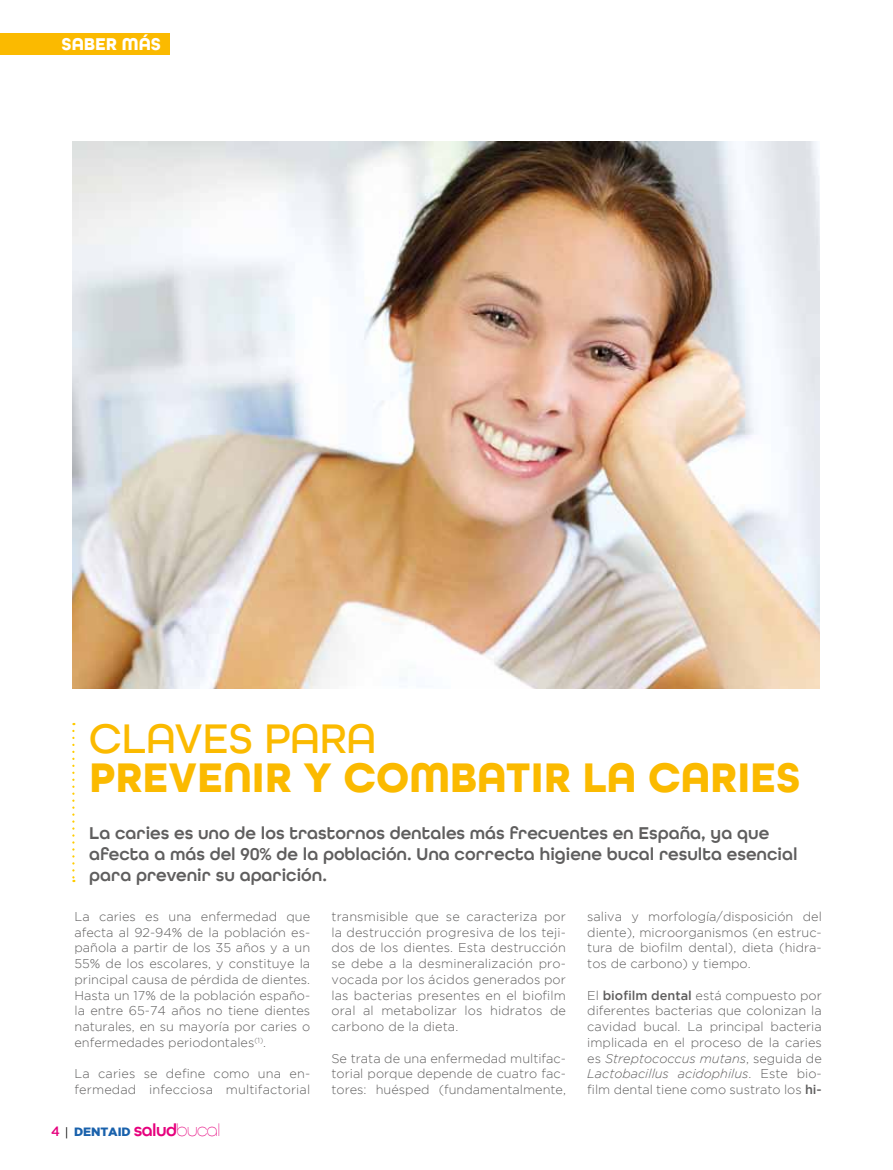
<style>
.page{position:relative;width:893px;height:1170px;background:#fff}
.page>*{position:absolute;margin:0;border:0;box-sizing:border-box;transform-origin:0 0}
.t1{font:700 43.5px "All Round Gothic";color:#fbba00}
.t2{font:500 43.5px "All Round Gothic";color:#fbba00}
.t3{font:600 18px/21px "All Round Gothic";color:#5f5e5e}
.t4{font:700 18px "All Round Gothic";color:#fff}
.t5{font:300 12.75px/15.8px "Gotham";color:#5f5e5e;text-align:justify}
.t6{font:900 12px "Gotham";letter-spacing:-.005em;color:#1961ac}
.s1{font-weight:500}
.s2{font-style:italic}
.s3{font-weight:500;font-size:13.5px;color:#e6007d}
.s4{font-family:"Helvetica Neue LT Std";font-weight:400;font-size:11.25px;color:#000}
.s5{font-family:"All Round Gothic";font-weight:600;font-size:18px;color:#e6007d}
.s6{font-family:"All Round Gothic X Lig";font-weight:400;font-size:18px;color:#e6007d}
</style>
<div class="page">
<div style="left:0;top:33px;width:170px;height:21px;background:#fbba00"></div>
<svg style="left:72px;top:722px;width:3px;height:160px"></svg>
<img style="left:72px;top:141px;width:748px;height:547px">
<h2 class="t4" style="left:62px;top:33px;width:101px">SABER MÁS</h2>
<h1 class="t2" style="left:89px;top:713px;width:29px">CLA</h1>
<h1 class="t2" style="left:175px;top:713px;width:118px">VES PARA</h1>
<h1 class="t1" style="left:89px;top:752px;width:712px">PREVENIR Y COMBATIR LA CARIES</h1>
<h2 class="t3" style="left:89px;top:822px;width:710px">La caries es uno de los trastornos dentales más frecuentes en España, ya que afecta a más del 90% de la población. Una correcta higiene bucal resulta esencial para prevenir su aparición.</h2>
<p class="t5" style="left:75px;top:908px;width:237px">La caries es una enfermedad que afecta al 92-94% de la población es&shy;pañola a partir de los 35 años y a un 55% de los escolares, y constituye la principal causa de pérdida de dientes.<br>Hasta un 17% de la población españo&shy;la entre 65-74 años no tiene dientes naturales, en su mayoría por caries o enfermedades periodontales<sup>(1)</sup>.</p>
<p class="t5" style="left:75px;top:1065px;width:237px">La caries se define como una en&shy;fermedad infecciosa multifactorial</p>
<p class="t5" style="left:587px;top:908px;width:236px">saliva y morfología/disposición del diente), microorganismos (en estruc&shy;tura de biofilm dental), dieta (hidra&shy;tos de carbono) y tiempo.</p>
<p class="t5" style="left:587px;top:986px;width:236px">E l <span class="s1">biofilm dental</span> está compuesto por diferentes bacterias que colonizan la cavidad bucal. La principal bacteria implicada en el proceso de la caries es <span class="s2">Streptococcus mutans</span>, seguida de <span class="s2">Lactobacillus acidophilus</span>. E ste bio&shy;film dental tiene como sustrato los <span class="s1">hi-</span></p>
<p class="t5" style="left:331px;top:908px;width:236px">transmisible que se caracteriza por la destrucción progresiva de los teji&shy;dos de los dientes. Esta destrucción se debe a la desmineralización pro&shy;vocada por los ácidos generados por las bacterias presentes en el biofilm oral al metabolizar los hidratos de carbono de la dieta.</p>
<p class="t5" style="left:331px;top:1049px;width:236px">Se trata de una enfermedad multifac&shy;torial porque depende de cuatro fac&shy;tores: huésped (fundamentalmente,</p>
<p class="t6" style="left:51px;top:1124px;width:171px"><span class="s3">4</span> <span class="s4">|</span> DENTAID <span class="s5">salud</span><span class="s6">bucal</span></p>
</div>
